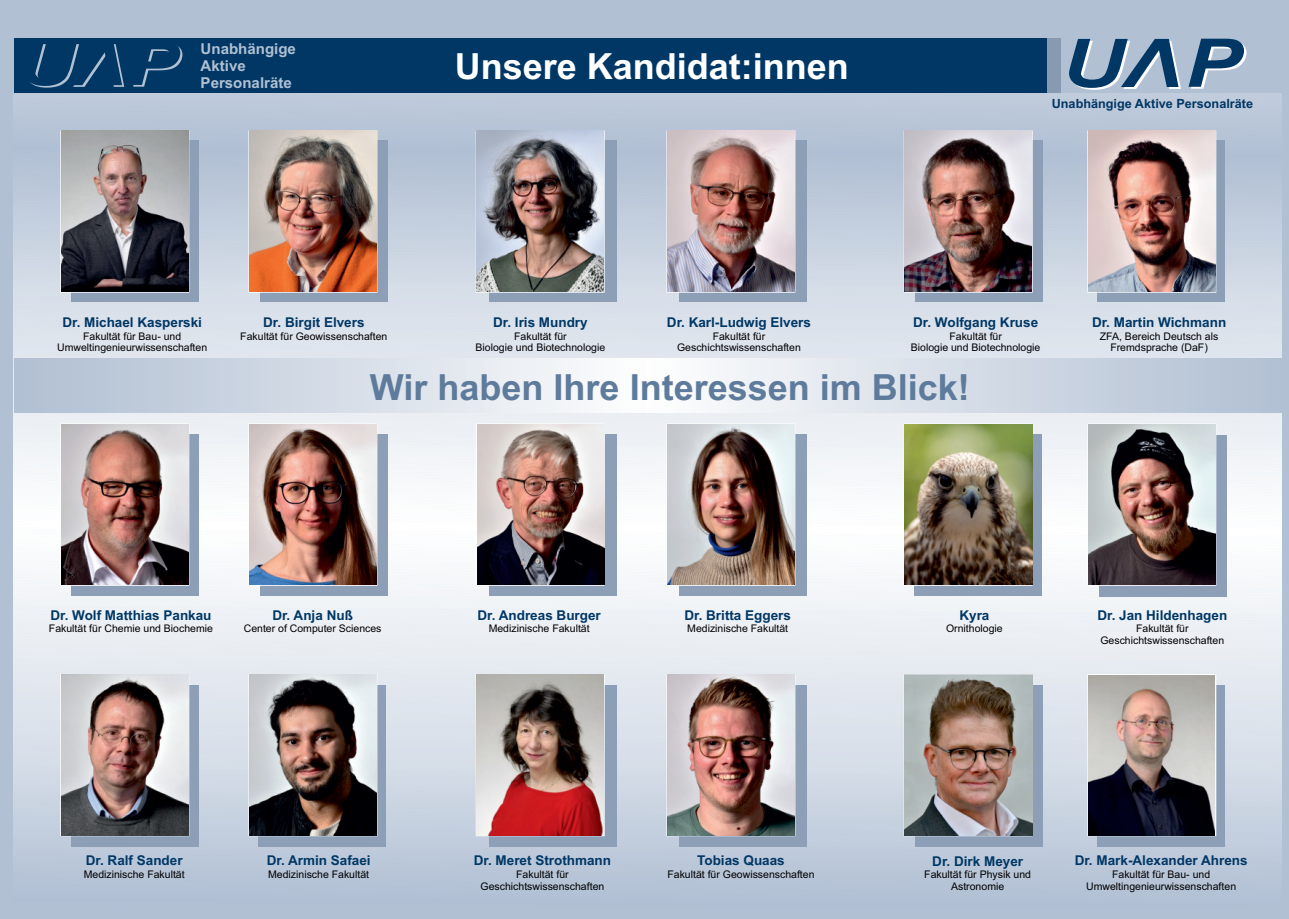
<style>
.page{position:relative;width:1289px;height:919px;background:#fff}
.page>*{position:absolute;margin:0;border:0;box-sizing:border-box;transform-origin:0 0}
.t1{font:700 36px "Arial";color:#5e7b9c}
.t2{font:700 36px "Arial";color:#fff}
.t3{font:700 15px/16.8px "Arial";color:#b1c0d3}
.t4{font:700 13.5px "Arial";color:#003765}
.t5{font:700 12.6px "Arial";color:#003765}
.t6{font:10.5px/11.7px "Arial";color:#000002;text-align:center}
.t7{font:10.5px/11.7px "Arial";color:#030002;text-align:center}
</style>
<div class="page">
<div style="left:0;top:0;width:1288px;height:918px;background:#b1c0d3"></div>
<img style="left:13px;top:39px;width:1268px;height:824px">
<img style="left:904px;top:424px;width:128px;height:161px">
<h2 class="t3" style="left:201px;top:42px;width:97px">Unabhängige<br>Aktive<br>Personalräte</h2>
<h1 class="t2" style="left:454px;top:53px;width:396px">Unsere Kandidat:innen</h1>
<p class="t5" style="left:1051px;top:99px;width:203px">Unabhängige Aktive Personalräte</p>
<p class="t4" style="left:62px;top:317px;width:141px">Dr. Michael Kasperski</p>
<p class="t7" style="left:57px;top:331px;width:151px">Fakultät für Bau- und<br>Umweltingenieurwissenschaften</p>
<p class="t4" style="left:263px;top:317px;width:103px">Dr. Birgit Elvers</p>
<p class="t6" style="left:240px;top:331px;width:149px">Fakultät für Geowissenschaften</p>
<p class="t4" style="left:493px;top:317px;width:96px">Dr. Iris Mundry</p>
<p class="t6" style="left:475px;top:331px;width:131px">Fakultät für<br>Biologie und Biotechnologie</p>
<p class="t4" style="left:667px;top:317px;width:146px">Dr. Karl-Ludwig Elvers</p>
<p class="t6" style="left:677px;top:331px;width:125px">Fakultät für<br>Geschichtswissenschaften</p>
<p class="t4" style="left:913px;top:317px;width:127px">Dr. Wolfgang Kruse</p>
<p class="t6" style="left:910px;top:331px;width:131px">Fakultät für<br>Biologie und Biotechnologie</p>
<h1 class="t1" style="left:370px;top:374px;width:601px">Wir haben Ihre Interessen im Blick!</h1>
<p class="t4" style="left:1092px;top:317px;width:136px">Dr. Martin Wichmann</p>
<p class="t6" style="left:1099px;top:331px;width:120px">ZFA, Bereich Deutsch als<br>Fremdsprache (DaF)</p>
<p class="t4" style="left:50px;top:609px;width:163px">Dr. Wolf Matthias Pankau</p>
<p class="t6" style="left:49px;top:623px;width:165px">Fakultät für Chemie und Biochemie</p>
<p class="t4" style="left:272px;top:609px;width:82px">Dr. Anja Nuß</p>
<p class="t6" style="left:244px;top:623px;width:139px">Center of Computer Sciences</p>
<p class="t4" style="left:477px;top:609px;width:125px">Dr. Andreas Burger</p>
<p class="t6" style="left:488px;top:623px;width:102px">Medizinische Fakultät</p>
<p class="t4" style="left:684px;top:609px;width:108px">Dr. Britta Eggers</p>
<p class="t6" style="left:687px;top:623px;width:102px">Medizinische Fakultät</p>
<p class="t4" style="left:959px;top:610px;width:32px">Kyra</p>
<p class="t6" style="left:946px;top:623px;width:58px">Ornithologie</p>
<p class="t4" style="left:1097px;top:610px;width:131px">Dr. Jan Hildenhagen</p>
<p class="t6" style="left:1100px;top:623px;width:125px">Fakultät für<br>Geschichtswissenschaften</p>
<p class="t4" style="left:86px;top:855px;width:98px">Dr. Ralf Sander</p>
<p class="t6" style="left:84px;top:869px;width:102px">Medizinische Fakultät</p>
<p class="t4" style="left:267px;top:855px;width:105px">Dr. Armin Safaei</p>
<p class="t6" style="left:268px;top:869px;width:102px">Medizinische Fakultät</p>
<p class="t4" style="left:474px;top:855px;width:139px">Dr. Meret Strothmann</p>
<p class="t6" style="left:480px;top:869px;width:125px">Fakultät für<br>Geschichtswissenschaften</p>
<p class="t4" style="left:697px;top:855px;width:89px">Tobias Quaas</p>
<p class="t6" style="left:667px;top:869px;width:149px">Fakultät für Geowissenschaften</p>
<p class="t4" style="left:932px;top:855px;width:92px">Dr. Dirk Meyer</p>
<p class="t6" style="left:924px;top:869px;width:108px">Fakultät für Physik und<br>Astronomie</p>
<p class="t4" style="left:1074px;top:855px;width:174px">Dr. Mark-Alexander Ahrens</p>
<p class="t7" style="left:1086px;top:869px;width:151px">Fakultät für Bau- und<br>Umweltingenieurwissenschaften</p>
</div>
